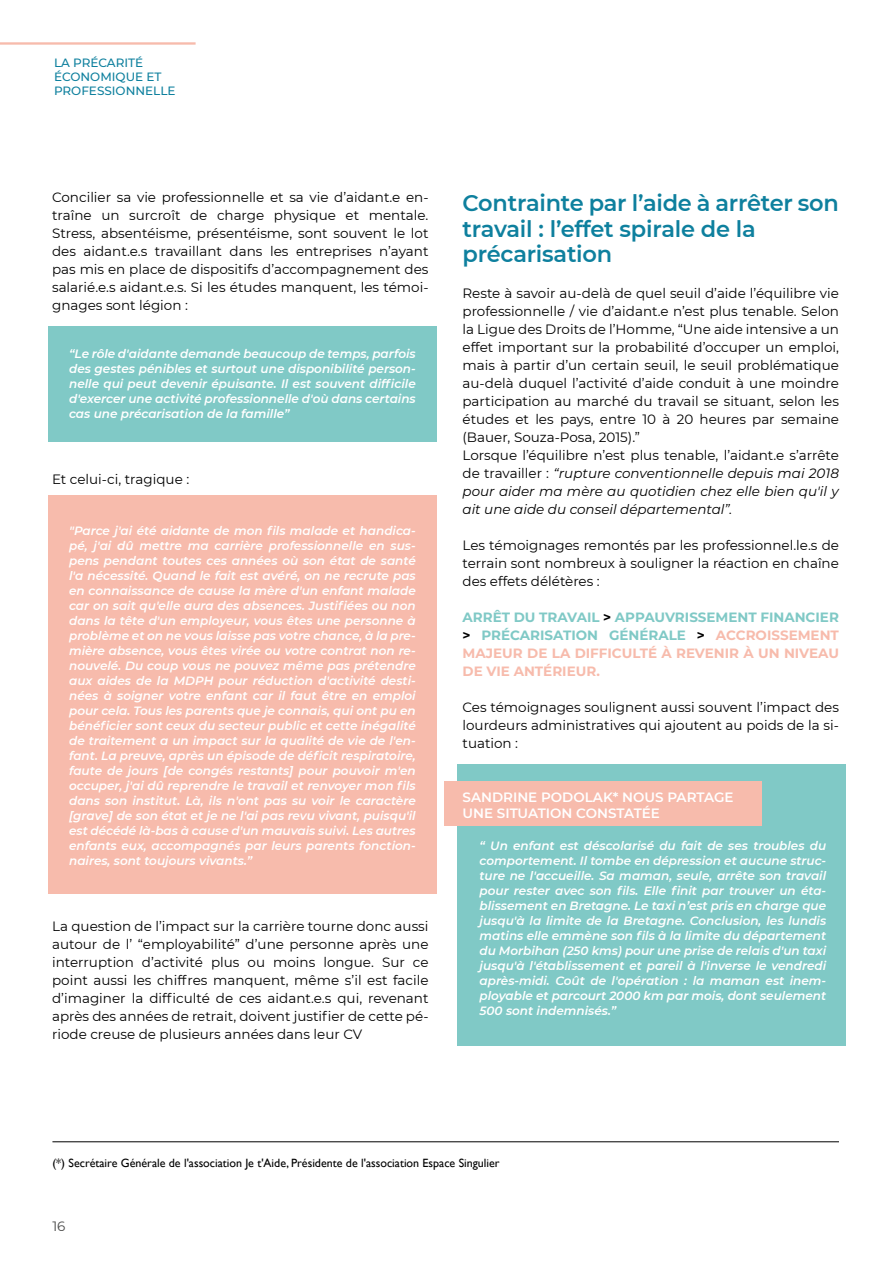
<style>
.page{position:relative;width:893px;height:1263px;background:#fff}
.page>*{position:absolute;margin:0;border:0;box-sizing:border-box;transform-origin:0 0}
.t1{font:600 22.5px/25.5px "Montserrat";letter-spacing:-.01em;color:#0e809e}
.t2{font:13.5px/18px "Montserrat";color:#000;text-align:justify}
.t3{font:700 13.5px/18px "Montserrat";color:#f7bbac;text-align:justify}
.t4{font:600 13.5px/16.2px "Montserrat";color:#fff}
.t5{font:13.5px "Montserrat";color:#4a4a49}
.t6{font:italic 600 12px/15px "Montserrat";color:#fff;text-align:justify}
.t7{font:12px "Gill Sans";color:#000}
.t8{font:500 12px/14.4px "Montserrat";color:#0e809e}
.s1{font-style:italic}
.s2{color:#80c9c6}
.s3{color:#000}
</style>
<div class="page">
<div style="left:457px;top:764px;width:389px;height:282px;background:#80c9c6"></div>
<div style="left:445px;top:781px;width:317px;height:45px;background:#f7bbac"></div>
<div style="left:48px;top:326px;width:389px;height:116px;background:#80c9c6"></div>
<div style="left:48px;top:495px;width:389px;height:399px;background:#f7bbac"></div>
<hr style="left:52px;top:1141px;width:787px;height:1px;background:#000">
<hr style="left:0;top:42px;width:196px;height:3px;background:#f7bbac">
<p class="t8" style="left:54px;top:55px;width:123px">LA PRÉCARITÉ<br>ÉCONOMIQUE ET<br>PROFESSIONNELLE</p>
<p class="t2" style="left:52px;top:188px;width:378px">Concilier sa vie professionnelle et sa vie d’aidant.e en&shy;traîne un surcroît de charge physique et mentale.<br>Stress, absentéisme, présentéisme, sont souvent le lot des aidant.e.s travaillant dans les entreprises n’ayant pas mis en place de dispositifs d’accompagnement des salarié.e.s aidant.e.s. Si les études manquent, les témoi&shy;gnages sont légion :</p>
<p class="t6" style="left:69px;top:346px;width:348px">“Le rôle d'aidante demande beaucoup de temps, parfois des gestes pénibles et surtout une disponibilité person&shy;nelle qui peut devenir épuisante. Il est souvent difficile d'exercer une activité professionnelle d'où dans certains cas une précarisation de la famille”</p>
<p class="t2" style="left:52px;top:470px;width:139px">Et celui-ci, tragique :</p>
<p class="t6" style="left:69px;top:523px;width:348px">"Parce j'ai été aidante de mon fils malade et handica&shy;pé, j'ai dû mettre ma carrière professionnelle en sus&shy;pens pendant toutes ces années où son état de santé l'a nécessité. Quand le fait est avéré, on ne recrute pas en connaissance de cause la mère d'un enfant malade car on sait qu'elle aura des absences. Justifiées ou non dans la tête d'un employeur, vous êtes une personne à problème et on ne vous laisse pas votre chance, à la pre&shy;mière absence, vous êtes virée ou votre contrat non re&shy;nouvelé. Du coup vous ne pouvez même pas prétendre aux aides de la MDPH pour réduction d'activité desti&shy;nées à soigner votre enfant car il faut être en emploi pour cela. Tous les parents que je connais, qui ont pu en bénéficier sont ceux du secteur public et cette inégalité de traitement a un impact sur la qualité de vie de l'en&shy;fant. La preuve, après un épisode de déficit respiratoire, faute de jours [de congés restants] pour pouvoir m'en occuper, j'ai dû reprendre le travail et renvoyer mon fils dans son institut. Là, ils n'ont pas su voir le caractère [grave] de son état et je ne l'ai pas revu vivant, puisqu'il est décédé là-bas à cause d'un mauvais suivi. Les autres enfants eux, accompagnés par leurs parents fonction&shy;naires, sont toujours vivants.”</p>
<p class="t2" style="left:52px;top:917px;width:378px">La question de l’impact sur la carrière tourne donc aussi autour de l’ “employabilité” d’une personne après une interruption d’activité plus ou moins longue. Sur ce point aussi les chiffres manquent, même s’il est facile d’imaginer la difficulté de ces aidant.e.s qui, revenant après des années de retrait, doivent justifier de cette pé&shy;riode creuse de plusieurs années dans leur CV</p>
<h1 class="t1" style="left:463px;top:189px;width:378px">Contrainte par l’aide à arrêter son travail : l’effet spirale de la précarisation</h1>
<p class="t2" style="left:462px;top:284px;width:378px;text-align:left">Reste à savoir au-delà de quel seuil d’aide l’équilibre vie professionnelle / vie d’aidant.e n’est plus tenable. Selon la Ligue des Droits de l’Homme, “Une aide intensive a un effet important sur la probabilité d’occuper un emploi, mais à partir d’un certain seuil, le seuil problématique au-delà duquel l’activité d’aide conduit à une moindre participation au marché du travail se situant, selon les études et les pays, entre 10 à 20 heures par semaine (Bauer, Souza-Posa, 2015).”<br>Lorsque l’équilibre n’est plus tenable, l’aidant.e s’arrête de travailler : <span class="s1">“rupture conventionnelle depuis mai 2018 pour aider ma mère au quotidien chez elle bien qu'il y ait une aide du conseil départemental”.</span></p>
<p class="t2" style="left:462px;top:536px;width:378px">Les témoignages remontés par les professionnel.le.s de terrain sont nombreux à souligner la réaction en chaîne des effets délétères :</p>
<p class="t3" style="left:462px;top:607px;width:378px"><span class="s2">ARRÊT DU TRAVAIL</span> <span class="s3">&gt;</span> <span class="s2">APPAUVRISSEMENT FINANCIER </span><span class="s3">&gt;</span> <span class="s2">PRÉCARISATION GÉNÉRALE</span> <span class="s3">&gt;</span> ACCROISSEMENT MAJEUR DE LA DIFFICULTÉ À REVENIR À UN NIVEAU DE VIE ANTÉRIEUR.</p>
<p class="t2" style="left:462px;top:698px;width:378px">Ces témoignages soulignent aussi souvent l’impact des lourdeurs administratives qui ajoutent au poids de la si&shy;tuation :</p>
<p class="t4" style="left:462px;top:788px;width:273px">SANDRINE PODOLAK* NOUS PARTAGE<br>UNE SITUATION CONSTATÉE</p>
<p class="t6" style="left:480px;top:837px;width:348px">“ Un enfant est déscolarisé du fait de ses troubles du comportement. Il tombe en dépression et aucune struc&shy;ture ne l'accueille. Sa maman, seule, arrête son travail pour rester avec son fils. Elle finit par trouver un éta&shy;blissement en Bretagne. Le taxi n’est pris en charge que jusqu'à la limite de la Bretagne. Conclusion, les lundis matins elle emmène son fils à la limite du département du Morbihan (250 kms) pour une prise de relais d'un taxi jusqu'à l'établissement et pareil à l'inverse le vendredi après-midi. Coût de l'opération : la maman est inem&shy;ployable et parcourt 2000 km par mois, dont seulement 500 sont indemnisés.”</p>
<p class="t7" style="left:52px;top:1156px;width:449px">(*) Secrétaire Générale de l'association Je t'Aide, Présidente de l'association Espace Singulier</p>
<p class="t5" style="left:52px;top:1217px;width:15px">16</p>
</div>
